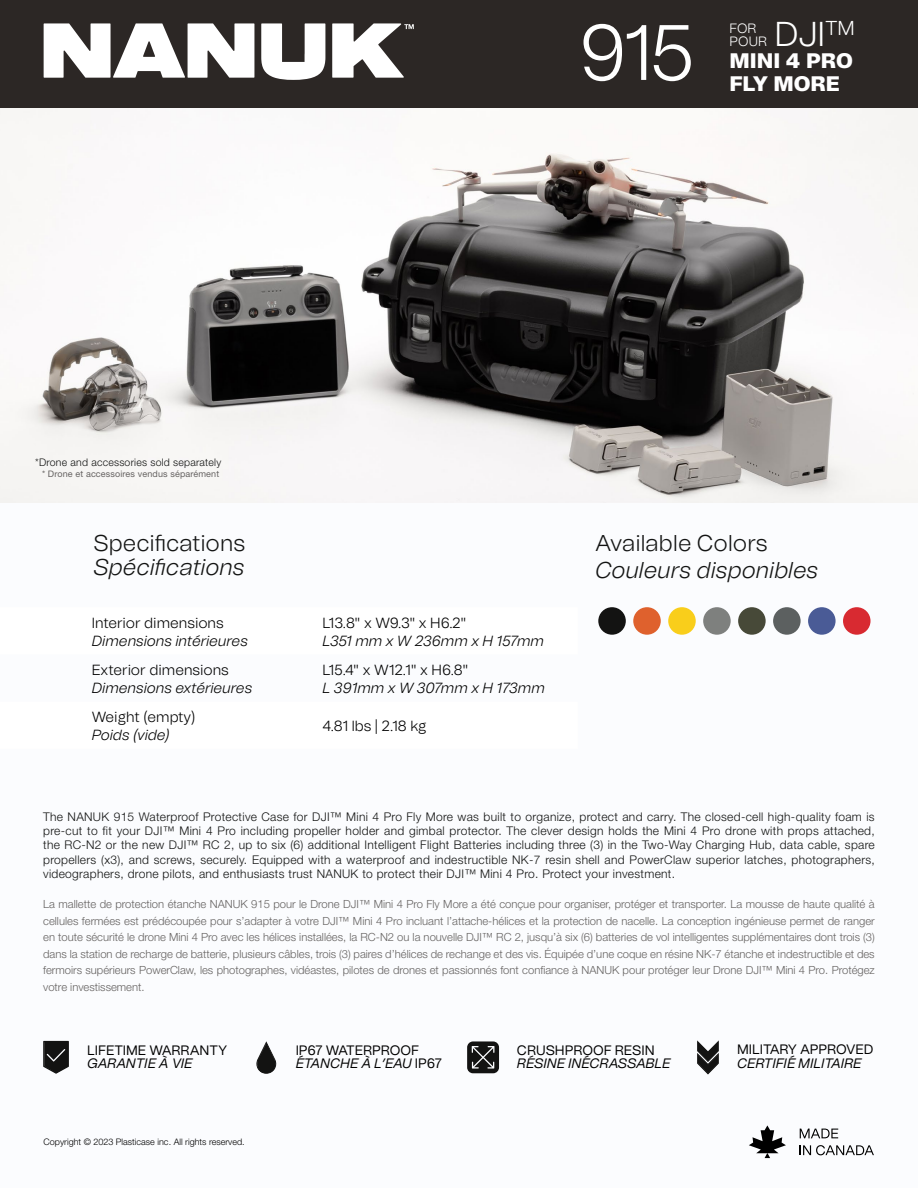
<style>
.page{position:relative;width:918px;height:1188px;background:#fbfcfe}
.page>*{position:absolute;margin:0;border:0;box-sizing:border-box;transform-origin:0 0}
.t1{font:300 78.3px "Tomato Grotesk";color:#fff}
.t2{font:300 34.5px "Tomato Grotesk";color:#fff}
.t3{font:italic 300 22.8px "Tomato Grotesk";color:#131413}
.t4{font:300 22.8px "Tomato Grotesk";color:#131413}
.t5{font:900 21px/22.5px "Tomato Grotesk";color:#fff}
.t6{font:300 20.1px "Tomato Grotesk";color:#fff}
.t7{font:300 14.7px "Tomato Grotesk";color:#000}
.t8{font:italic 300 14.7px "Tomato Grotesk";color:#000}
.t9{font:13.65px/13.5px "Tomato Grotesk";color:#000}
.t10{font:italic 13.65px "Tomato Grotesk";color:#000}
.t11{font:300 13.5px "Tomato Grotesk";color:#fff}
.t12{font:300 12px/14.4px "Helvetica Neue LT Std";letter-spacing:.025em;color:#131413;text-align:justify}
.t13{font:300 11.25px/16.5px "Helvetica Neue LT Std";color:#666362;text-align:justify}
.t14{font:300 10.5px "Helvetica Neue LT Std";letter-spacing:.02em;color:#131413}
.t15{font:300 9px "Helvetica Neue LT Std";color:#000}
.t16{font:9px "Helvetica Neue LT Std";letter-spacing:.015em;color:#666362}
.s1{font-style:italic}
</style>
<div class="page">
<svg style="left:749px;top:1125px;width:37px;height:33px"></svg>
<svg style="left:800px;top:1129px;width:38px;height:9px"></svg>
<svg style="left:800px;top:1145px;width:74px;height:10px"></svg>
<svg style="left:697px;top:1040px;width:22px;height:35px"></svg>
<svg style="left:467px;top:1041px;width:32px;height:32px"></svg>
<svg style="left:256px;top:1041px;width:21px;height:33px"></svg>
<svg style="left:43px;top:1041px;width:26px;height:33px"></svg>
<div style="left:0;top:0;width:918px;height:108px;background:#2c2725"></div>
<svg style="left:44px;top:23px;width:210px;height:55px"></svg>
<svg style="left:261px;top:23px;width:64px;height:57px"></svg>
<svg style="left:332px;top:23px;width:82px;height:55px"></svg>
<img style="left:0;top:108px;width:918px;height:394px">
<div style="left:598px;top:607px;width:28px;height:28px;background:#131312;border-radius:50%"></div>
<div style="left:668px;top:607px;width:28px;height:28px;background:#f9ce1b;border-radius:50%"></div>
<div style="left:738px;top:607px;width:28px;height:28px;background:#474938;border-radius:50%"></div>
<div style="left:808px;top:607px;width:28px;height:28px;background:#4a5b96;border-radius:50%"></div>
<div style="left:633px;top:607px;width:28px;height:28px;background:#df612d;border-radius:50%"></div>
<div style="left:703px;top:607px;width:28px;height:28px;background:#7e807e;border-radius:50%"></div>
<div style="left:773px;top:607px;width:28px;height:28px;background:#5c6060;border-radius:50%"></div>
<div style="left:843px;top:607px;width:28px;height:28px;background:#d82a31;border-radius:50%"></div>
<h1 class="t1" style="left:578px;top:-1px;width:118px">915</h1>
<p class="t11" style="left:730px;top:19px;width:28px">FOR</p>
<h3 class="t6" style="left:825px;top:14px;width:31px">TM</h3>
<p class="t11" style="left:730px;top:32px;width:39px">POUR</p>
<h2 class="t2" style="left:775px;top:11px;width:52px">DJI</h2>
<h3 class="t5" style="left:729px;top:49px;width:125px">MINI 4 PRO<br>FLY MORE</h3>
<p class="t14" style="left:35px;top:456px;width:187px">*Drone and accessories sold separately</p>
<p class="t16" style="left:42px;top:468px;width:179px">* Drone et accessoires vendus séparément</p>
<h3 class="t4" style="left:93px;top:527px;width:153px">Specifications</h3>
<h3 class="t3" style="left:93px;top:551px;width:153px">Spécifications</h3>
<h3 class="t7" style="left:92px;top:613px;width:134px">Interior dimensions</h3>
<h3 class="t8" style="left:92px;top:630px;width:158px">Dimensions intérieures</h3>
<h3 class="t7" style="left:92px;top:660px;width:139px">Exterior dimensions</h3>
<h3 class="t8" style="left:92px;top:678px;width:162px">Dimensions extérieures</h3>
<h3 class="t7" style="left:92px;top:707px;width:105px">Weight (empty)</h3>
<h3 class="t8" style="left:92px;top:725px;width:80px">Poids (vide)</h3>
<h3 class="t7" style="left:322px;top:613px;width:145px">L13.8" x W9.3" x H6.2"</h3>
<h3 class="t8" style="left:322px;top:630px;width:223px">L351 mm x W 236mm x H 157mm</h3>
<h3 class="t7" style="left:322px;top:660px;width:147px">L15.4" x W12.1" x H6.8"</h3>
<h3 class="t8" style="left:322px;top:678px;width:224px">L 391mm x W 307mm x H 173mm</h3>
<h3 class="t7" style="left:322px;top:716px;width:106px">4.81 lbs | 2.18 kg</h3>
<h3 class="t4" style="left:595px;top:527px;width:174px">Available Colors</h3>
<h3 class="t3" style="left:595px;top:555px;width:225px">Couleurs disponibles</h3>
<p class="t12" style="left:43px;top:809px;width:833px">The NANUK 915 Waterproof Protective Case for DJI™ Mini 4 Pro Fly More was built to organize, protect and carry. The closed-cell high-quality foam is pre-cut to fit your DJI™ Mini 4 Pro including propeller holder and gimbal protector. The clever design holds the Mini 4 Pro drone with props attached, the RC-N2 or the new DJI™ RC 2, up to six (6) additional Intelligent Flight Batteries including three (3) in the Two-Way Charging Hub, data cable, spare propellers (x3), and screws, securely. Equipped with a waterproof and indestructible NK-7 resin shell and PowerClaw superior latches, photographers, videographers, drone pilots, and enthusiasts trust NANUK to protect their DJI™ Mini 4 Pro. Protect your investment.</p>
<p class="t13" style="left:43px;top:896px;width:833px">La mallette de protection étanche NANUK 915 pour le Drone DJI™ Mini 4 Pro Fly More a été conçue pour organiser, protéger et transporter. La mousse de haute qualité à cellules fermées est prédécoupée pour s’adapter à votre DJI™ Mini 4 Pro incluant l’attache-hélices et la protection de nacelle. La conception ingénieuse permet de ranger en toute sécurité le drone Mini 4 Pro avec les hélices installées, la RC-N2 ou la nouvelle DJI™ RC 2, jusqu’à six (6) batteries de vol intelligentes supplémentaires dont trois (3) dans la station de recharge de batterie, plusieurs câbles, trois (3) paires d’hélices de rechange et des vis. Équipée d’une coque en résine NK-7 étanche et indestructible et des fermoirs supérieurs PowerClaw, les photographes, vidéastes, pilotes de drones et passionnés font confiance à NANUK pour protéger leur Drone DJI™ Mini 4 Pro. Protégez votre investissement.</p>
<p class="t9" style="left:87px;top:1043px;width:142px">LIFETIME WARRANTY</p>
<p class="t10" style="left:87px;top:1054px;width:107px">GARANTIE À VIE</p>
<p class="t15" style="left:44px;top:1136px;width:203px">Copyright © 2023 Plasticase inc. All rights reserved.</p>
<p class="t9" style="left:296px;top:1043px;width:148px">IP67 WATERPROOF<br><span class="s1">ÉTANCHE À L’EAU</span> IP67</p>
<p class="t9" style="left:517px;top:1043px;width:139px">CRUSHPROOF RESIN</p>
<p class="t10" style="left:517px;top:1054px;width:155px">RÉSINE INÉCRASSABLE</p>
<p class="t9" style="left:737px;top:1043px;width:138px">MILITARY APPROVED</p>
<p class="t10" style="left:737px;top:1054px;width:126px">CERTIFIÉ MILITAIRE</p>
</div>
